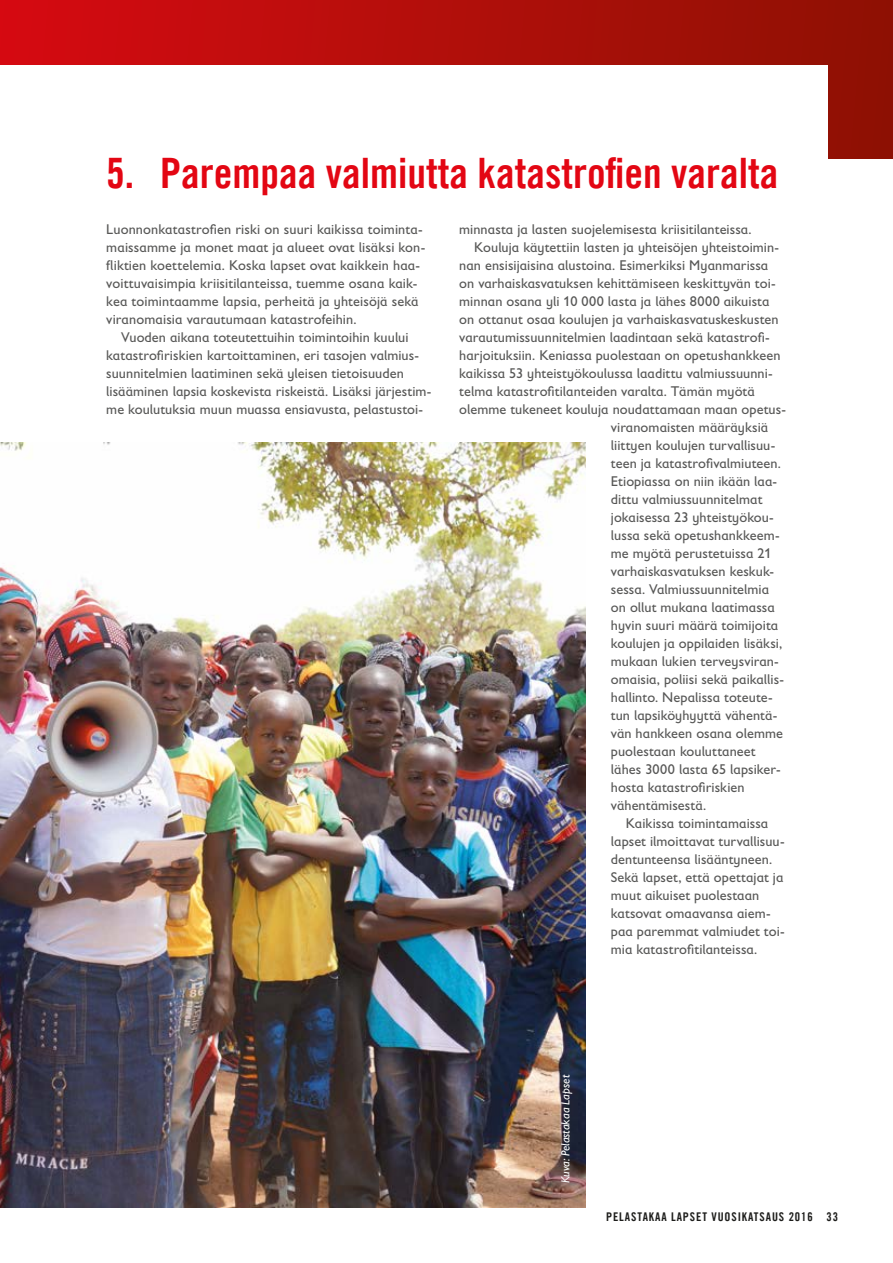
<style>
.page{position:relative;width:893px;height:1263px;background:#fff}
.page>*{position:absolute;margin:0;border:0;box-sizing:border-box;transform-origin:0 0}
.t1{font:42px "Trade Gothic LT Com Bd Cn 20";color:#e30613}
.t2{font:14.25px/18px "Gill Sans Infant Std";letter-spacing:.005em;color:#575756}
.t3{font:12px "Trade Gothic LT Com Bd Cn 20";letter-spacing:.075em;color:#1d1d1b}
.t4{font:italic 12px "Gill Sans Infant Std";color:#fff}
</style>
<div class="page">
<div style="left:0;top:0;width:893px;height:158px;background:linear-gradient(to right,#d60b12,#8e1103)"></div>
<div style="left:0;top:65px;width:828px;height:1136px;background:#fff"></div>
<img style="left:0;top:443px;width:585px;height:765px">
<h1 class="t1" style="left:106px;top:147px;width:673px">5. Parempaa valmiutta katastrofien varalta</h1>
<p class="t2" style="left:106px;top:220px;width:321px">Luonnonkatastrofien riski on suuri kaikissa toiminta&shy;maissamme ja monet maat ja alueet ovat lisäksi kon&shy;fliktien koettelemia. Koska lapset ovat kaikkein haa&shy;voittuvaisimpia kriisitilanteissa, tuemme osana kaik&shy;kea toimintaamme lapsia, perheitä ja yhteisöjä sekä viranomaisia varautumaan katastrofeihin.</p>
<p class="t2" style="left:106px;top:328px;width:327px;text-indent:15px">Vuoden aikana toteutettuihin toimintoihin kuului katastrofiriskien kartoittaminen, eri tasojen valmius&shy;suunnitelmien laatiminen sekä yleisen tietoisuuden lisääminen lapsia koskevista riskeistä. Lisäksi järjestim&shy;me koulutuksia muun muassa ensiavusta, pelastustoi-</p>
<p class="t2" style="left:459px;top:220px;width:294px">minnasta ja lasten suojelemisesta kriisitilanteissa.</p>
<p class="t2" style="left:474px;top:238px;width:306px">Kouluja käytettiin lasten ja yhteisöjen yhteistoimin-</p>
<p class="t2" style="left:459px;top:256px;width:311px">nan ensisijaisina alustoina. Esimerkiksi Myanmarissa</p>
<p class="t2" style="left:459px;top:274px;width:318px">on varhaiskasvatuksen kehittämiseen keskittyvän toi-</p>
<p class="t2" style="left:459px;top:292px;width:312px">minnan osana yli 10 000 lasta ja lähes 8000 aikuista</p>
<p class="t2" style="left:459px;top:310px;width:321px">on ottanut osaa koulujen ja varhaiskasvatuskeskusten</p>
<p class="t2" style="left:459px;top:328px;width:312px">varautumissuunnitelmien laadintaan sekä katastrofi-</p>
<p class="t2" style="left:459px;top:346px;width:323px">harjoituksiin. Keniassa puolestaan on opetushankkeen</p>
<p class="t2" style="left:459px;top:364px;width:315px">kaikissa 53 yhteistyökoulussa laadittu valmiussuunni-</p>
<p class="t2" style="left:459px;top:382px;width:297px">telma katastrofitilanteiden varalta. Tämän myötä</p>
<p class="t2" style="left:459px;top:400px;width:328px">olemme tukeneet kouluja noudattamaan maan opetus-</p>
<p class="t2" style="left:611px;top:418px;width:159px">viranomaisten määräyksiä</p>
<p class="t2" style="left:611px;top:436px;width:166px">liittyen koulujen turvallisuu-</p>
<p class="t2" style="left:611px;top:454px;width:171px">teen ja katastrofivalmiuteen.</p>
<p class="t2" style="left:611px;top:472px;width:168px">Etiopiassa on niin ikään laa-</p>
<p class="t2" style="left:611px;top:490px;width:153px">dittu valmiussuunnitelmat</p>
<p class="t2" style="left:611px;top:508px;width:164px">jokaisessa 23 yhteistyökou-</p>
<p class="t2" style="left:611px;top:526px;width:170px">lussa sekä opetushankkeem-</p>
<p class="t2" style="left:611px;top:544px;width:162px">me myötä perustetuissa 21</p>
<p class="t2" style="left:611px;top:562px;width:165px">varhaiskasvatuksen keskuk-</p>
<p class="t2" style="left:611px;top:580px;width:160px">sessa. Valmiussuunnitelmia</p>
<p class="t2" style="left:611px;top:598px;width:165px">on ollut mukana laatimassa</p>
<p class="t2" style="left:611px;top:616px;width:169px">hyvin suuri määrä toimijoita</p>
<p class="t2" style="left:611px;top:634px;width:173px">koulujen ja oppilaiden lisäksi,</p>
<p class="t2" style="left:611px;top:652px;width:169px">mukaan lukien terveysviran-</p>
<p class="t2" style="left:611px;top:670px;width:175px">omaisia, poliisi sekä paikallis-</p>
<p class="t2" style="left:611px;top:688px;width:163px">hallinto. Nepalissa toteute-</p>
<p class="t2" style="left:611px;top:706px;width:168px">tun lapsiköyhyyttä vähentä-</p>
<p class="t2" style="left:611px;top:724px;width:174px">vän hankkeen osana olemme</p>
<p class="t2" style="left:611px;top:742px;width:146px">puolestaan kouluttaneet</p>
<p class="t2" style="left:611px;top:760px;width:171px">lähes 3000 lasta 65 lapsiker-</p>
<p class="t2" style="left:611px;top:778px;width:135px">hosta katastrofiriskien</p>
<p class="t2" style="left:611px;top:796px;width:97px">vähentämisestä.</p>
<p class="t2" style="left:626px;top:814px;width:144px">Kaikissa toimintamaissa</p>
<p class="t2" style="left:611px;top:832px;width:175px">lapset ilmoittavat turvallisuu-</p>
<p class="t2" style="left:611px;top:850px;width:163px">dentunteensa lisääntyneen.</p>
<p class="t2" style="left:611px;top:868px;width:174px">Sekä lapset, että opettajat ja</p>
<p class="t2" style="left:611px;top:886px;width:150px">muut aikuiset puolestaan</p>
<p class="t2" style="left:611px;top:904px;width:161px">katsovat omaavansa aiem-</p>
<p class="t2" style="left:611px;top:922px;width:175px">paa paremmat valmiudet toi-</p>
<p class="t2" style="left:611px;top:940px;width:148px">mia katastrofitilanteissa.</p>
<p class="t4" style="left:559px;top:1183px;width:110px;rotate:-90deg">Kuva: Pelastakaa Lapset</p>
<p class="t3" style="left:606px;top:1209px;width:233px">PELASTAKAA LAPSET VUOSIKATSAUS 2016 33</p>
</div>
